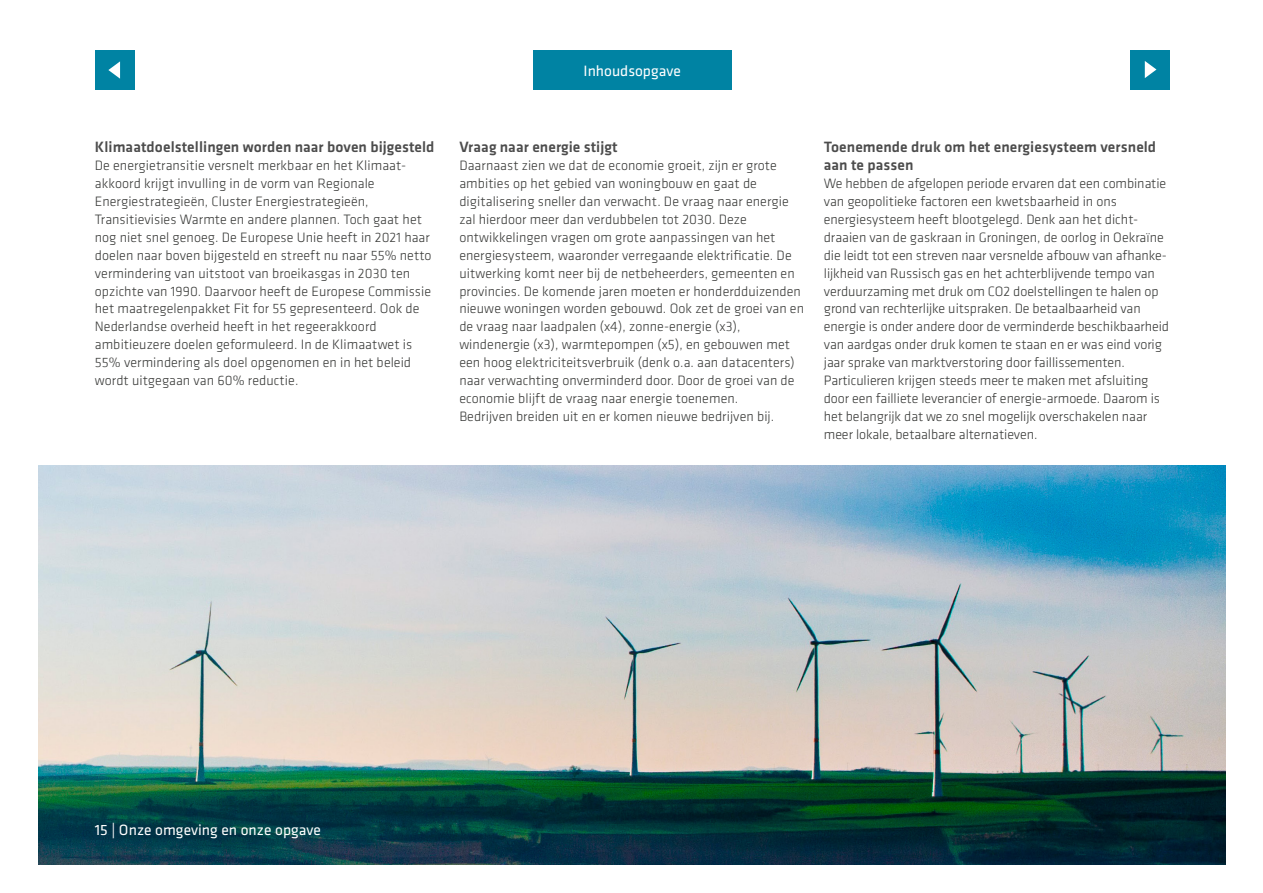
<style>
.page{position:relative;width:1263px;height:893px;background:#fff}
.page>*{position:absolute;margin:0;border:0;box-sizing:border-box;transform-origin:0 0}
.t1{font:500 15.45px/18px "Klavika";color:#4c4c4c}
.t2{font:15.45px "Klavika";color:#fff}
.t3{font:300 14.1px/18px "Klavika";color:#383937}
</style>
<div class="page">
<img style="left:39px;top:465px;width:1186px;height:400px">
<div style="left:1130px;top:50px;width:40px;height:40px;background:#0083a3"></div>
<svg style="left:1145px;top:61px;width:11px;height:17px"></svg>
<div style="left:95px;top:50px;width:40px;height:40px;background:#0083a3"></div>
<svg style="left:108px;top:61px;width:12px;height:18px"></svg>
<div style="left:533px;top:50px;width:199px;height:40px;background:#0083a3"></div>
<p class="t1" style="left:95px;top:139px;width:341px">Klimaatdoelstellingen worden naar boven bijgesteld</p>
<p class="t3" style="left:95px;top:157px;width:338px">De energietransitie versnelt merkbaar en het Klimaat&shy;akkoord krijgt invulling in de vorm van Regionale Energiestrategieën, Cluster Energiestrategieën, Transitievisies Warmte en andere plannen. Toch gaat het nog niet snel genoeg. De Europese Unie heeft in 2021 haar doelen naar boven bijgesteld en streeft nu naar 55% netto vermindering van uitstoot van broeikasgas in 2030 ten opzichte van 1990. Daarvoor heeft de Europese Commissie het maatregelenpakket Fit for 55 gepresenteerd. Ook de Nederlandse overheid heeft in het regeerakkoord ambitieuzere doelen geformuleerd. In de Klimaatwet is 55% vermindering als doel opgenomen en in het beleid wordt uitgegaan van 60% reductie.</p>
<p class="t2" style="left:584px;top:65px;width:101px">Inhoudsopgave</p>
<p class="t1" style="left:459px;top:139px;width:160px">Vraag naar energie stijgt</p>
<p class="t3" style="left:459px;top:157px;width:346px">Daarnaast zien we dat de economie groeit, zijn er grote ambities op het gebied van woningbouw en gaat de digitalisering sneller dan verwacht. De vraag naar energie zal hierdoor meer dan verdubbelen tot 2030. Deze ontwikkelingen vragen om grote aanpassingen van het energiesysteem, waaronder verregaande elektrificatie. De uitwerking komt neer bij de netbeheerders, gemeenten en provincies. De komende jaren moeten er honderdduizenden nieuwe woningen worden gebouwd. Ook zet de groei van en de vraag naar laadpalen (x4), zonne-energie (x3), windenergie (x3), warmtepompen (x5), en gebouwen met een hoog elektriciteitsverbruik (denk o.a. aan datacenters) naar verwachting onverminderd door. Door de groei van de economie blijft de vraag naar energie toenemen.<br>Bedrijven breiden uit en er komen nieuwe bedrijven bij.</p>
<p class="t1" style="left:824px;top:139px;width:334px">Toenemende druk om het energiesysteem versneld aan te passen</p>
<p class="t3" style="left:824px;top:175px;width:347px">We hebben de afgelopen periode ervaren dat een combinatie van geopolitieke factoren een kwetsbaarheid in ons energiesysteem heeft blootgelegd. Denk aan het dicht&shy;draaien van de gaskraan in Groningen, de oorlog in Oekraïne die leidt tot een streven naar versnelde afbouw van afhanke&shy;lijkheid van Russisch gas en het achterblijvende tempo van verduurzaming met druk om CO2 doelstellingen te halen op grond van rechterlijke uitspraken. De betaalbaarheid van energie is onder andere door de verminderde beschikbaarheid van aardgas onder druk komen te staan en er was eind vorig jaar sprake van marktverstoring door faillissementen.<br>Particulieren krijgen steeds meer te maken met afsluiting door een failliete leverancier of energie-armoede. Daarom is het belangrijk dat we zo snel mogelijk overschakelen naar meer lokale, betaalbare alternatieven.</p>
<p class="t2" style="left:95px;top:823px;width:228px">15 | Onze omgeving en onze opgave</p>
</div>
